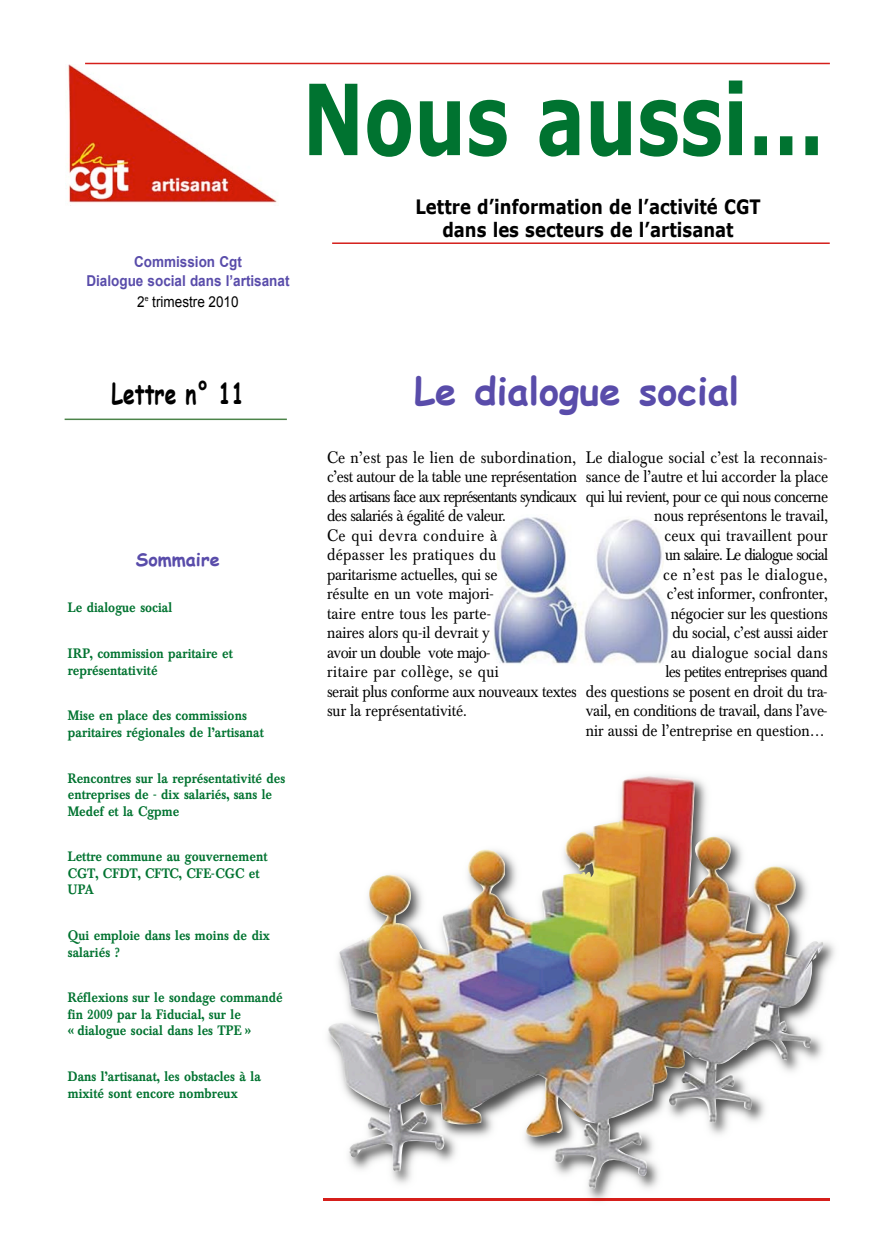
<style>
.page{position:relative;width:894px;height:1260px;background:#fff}
.page>*{position:absolute;margin:0;border:0;box-sizing:border-box;transform-origin:0 0}
.t1{font:700 98.1px "Verdana";color:#007330;scale:.74 1}
.t2{font:700 38.1px "Comic Sans MS";color:#594caa}
.t3{font:700 28.35px "Comic Sans MS";color:#000;scale:.74 1}
.t4{font:700 19.8px/23.7px "Verdana";color:#000;text-align:center;scale:.83 1}
.t5{font:700 18px "Comic Sans MS";color:#594caa}
.t6{font:16.5px/19.5px "Baskerville BE";letter-spacing:-.01em;color:#000;text-align:right;scale:.9 1}
.t7{font:700 15px/20px "Arial";color:#594caa;text-align:center;scale:.9 1}
.t8{font:500 13.5px/16.5px "Baskerville BE";color:#007330;scale:.9 1}
.s1{font-weight:400;color:#000}
</style>
<div class="page">
<img style="left:67px;top:65px;width:210px;height:138px">
<hr style="left:85px;top:63px;width:744px;height:1px;background:#d51f1b">
<hr style="left:65px;top:418px;width:222px;height:2px;background:#4c8449">
<hr style="left:332px;top:242px;width:497px;height:2px;background:#d51f1b">
<img style="left:323px;top:942px;width:512px;height:259px">
<img style="left:323px;top:1198px;width:506px;height:2px">
<img style="left:325px;top:775px;width:499px;height:272px">
<img style="left:493px;top:517px;width:176px;height:147px">
<p class="t7" style="left:86px;top:251px;width:227px">Commission Cgt<br>Dialogue social dans l’artisanat<br><span class="s1">2</span><sup>e</sup> <span class="s1">trimestre 2010</span></p>
<h1 class="t1" style="left:302px;top:56px;width:706px">Nous aussi…</h1>
<p class="t4" style="left:415px;top:194px;width:417px">Lettre d’information de l’activité CGT dans les secteurs de l’artisanat</p>
<h3 class="t3" style="left:111px;top:373px;width:181px">Lettre n° 11</h3>
<p class="t5" style="left:136px;top:546px;width:85px">Sommaire</p>
<p class="t8" style="left:68px;top:600px;width:117px">Le dialogue social</p>
<p class="t8" style="left:68px;top:646px;width:185px">IRP, commission paritaire et représentativité</p>
<p class="t8" style="left:68px;top:708px;width:219px">Mise en place des commissions paritaires régionales de l’artisanat</p>
<p class="t8" style="left:68px;top:771px;width:243px">Rencontres sur la représentativité des entreprises de - dix salariés, sans le<br>Medef et la Cgpme</p>
<p class="t8" style="left:68px;top:849px;width:223px">Lettre commune au gouvernement<br>CGT, CFDT, CFTC, CFE-CGC et<br>UPA</p>
<p class="t8" style="left:68px;top:928px;width:226px">Qui emploie dans les moins de dix salariés ?</p>
<p class="t8" style="left:68px;top:990px;width:240px">Réflexions sur le sondage commandé fin 2009 par la Fiducial, sur le<br>« dialogue social dans les TPE »</p>
<p class="t8" style="left:68px;top:1069px;width:216px">Dans l’artisanat, les obstacles à la mixité sont encore nombreux</p>
<h2 class="t2" style="left:414px;top:363px;width:327px">Le dialogue social</h2>
<p class="t6" style="left:327px;top:449px;width:279px;text-align:left">Ce n’est pas le lien de subordination, c’est autour de la table une représentation des artisans face aux représentants syndicaux des salariés à égalité de valeur.<br>Ce qui devra conduire à<br>dépasser les pratiques du<br>paritarisme actuelles, qui se<br>résulte en un vote majori-<br>taire entre tous les parte-<br>naires alors qu-il devrait y<br>avoir un double vote majo-<br>ritaire par collège, se qui<br>serait plus conforme aux nouveaux textes sur la représentativité.</p>
<p class="t6" style="left:585px;top:449px;width:271px">Le dialogue social c’est la reconnais&shy;sance de l’autre et lui accorder la place qui lui revient, pour ce qui nous concerne nous représentons le travail,<br>ceux qui travaillent pour<br>un salaire. Le dialogue social<br>ce n’est pas le dialogue,<br>c’est informer, confronter,<br>négocier sur les questions<br>du social, c’est aussi aider<br>au dialogue social dans<br>les petites entreprises quand<br>des questions se posent en droit du tra&shy;vail, en conditions de travail, dans l’ave&shy;nir aussi de l’entreprise en question…</p>
</div>
